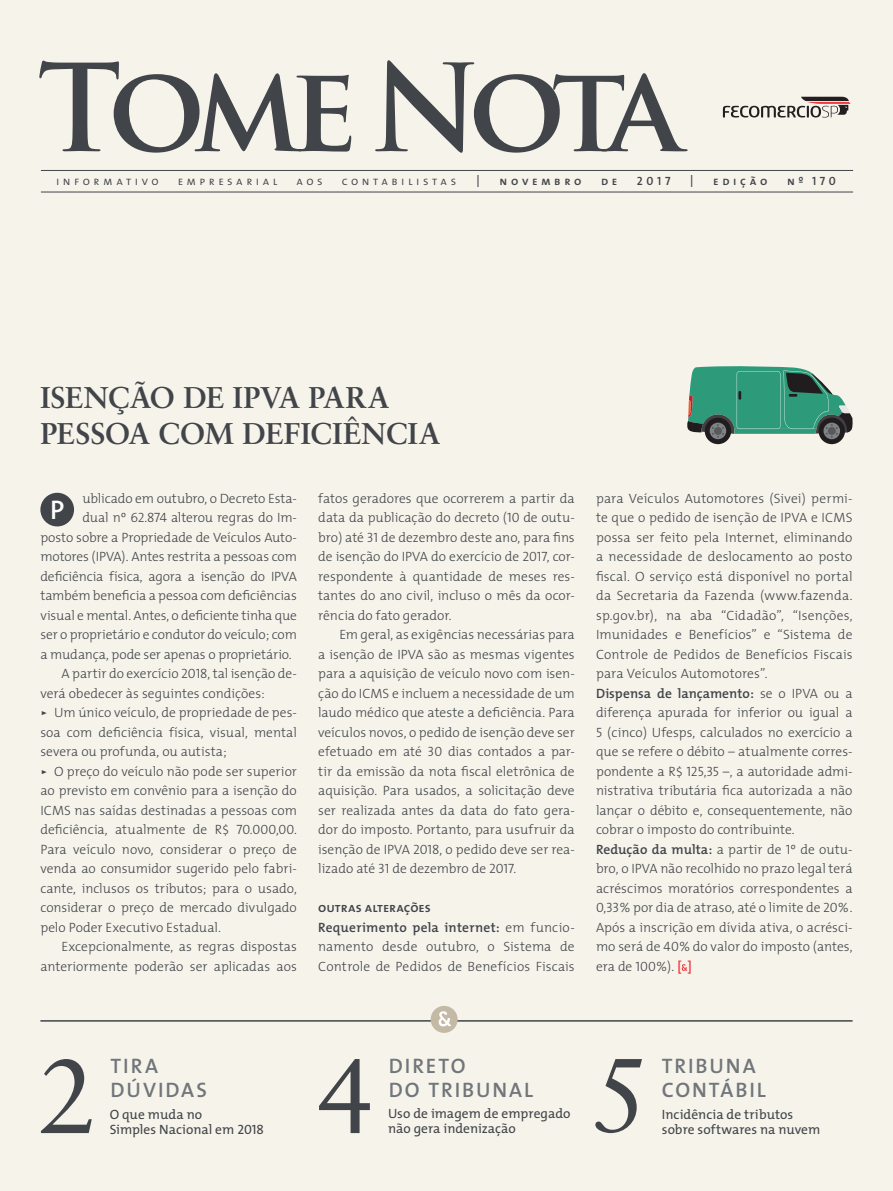
<style>
.page{position:relative;width:893px;height:1191px;background:#f6f3eb}
.page>*{position:absolute;margin:0;border:0;box-sizing:border-box;transform-origin:0 0}
.t1{font:105px "Sabon";color:#414549}
.t2{font:30px/36px "Sabon Bold Os F";color:#414549}
.t3{font:27px "The Mix Semi Bold Caps";color:#fff}
.t4{font:21px/24px "The Mix Semi Bold Caps";letter-spacing:.09em;color:#71767a}
.t5{font:300 13.5px/19.5px "The Mix";color:#414549;text-align:justify}
.t6{font:13.5px/15px "The Mix";color:#414549}
.t7{font:13.5px "The Mix Semi Bold Caps";color:#414549}
.t8{font:12px "The Mix Semi Light Caps";letter-spacing:.295em;color:#414549}
.t9{font:12px "The Mix Semi Bold Caps";letter-spacing:.3em;color:#414549}
.s1{font-weight:600}
.s2{font-family:"The Mix Light Caps";font-weight:400}
.s3{font-weight:600;color:#ee3a41}
.s4{font-family:"The Mix Caps"}
</style>
<div class="page">
<hr style="left:40px;top:1020px;width:813px;height:1px;background:#414549">
<svg style="left:39px;top:60px;width:649px;height:93px"></svg>
<div style="left:431px;top:1006px;width:27px;height:27px;background:#c3b9a4;border-radius:50%"></div>
<svg style="left:439px;top:1011px;width:12px;height:15px"></svg>
<hr style="left:41px;top:192px;width:812px;height:1px;background:#414549">
<hr style="left:41px;top:170px;width:812px;height:1px;background:#414549">
<div style="left:40px;top:493px;width:34px;height:33px;background:#414549;border-radius:50%"></div>
<svg style="left:723px;top:97px;width:128px;height:20px"></svg>
<svg style="left:682px;top:964px;width:5px;height:7px"></svg>
<svg style="left:705px;top:418px;width:26px;height:26px"></svg>
<svg style="left:818px;top:418px;width:27px;height:26px"></svg>
<svg style="left:687px;top:366px;width:166px;height:72px"></svg>
<p class="t8" style="left:56px;top:171px;width:104px">informativo</p>
<p class="t8" style="left:178px;top:171px;width:101px">empresarial</p>
<p class="t8" style="left:296px;top:171px;width:28px">aos</p>
<p class="t8" style="left:342px;top:171px;width:116px">contabilistas</p>
<p class="t9" style="left:476px;top:170px;width:5px">|</p>
<p class="t9" style="left:500px;top:171px;width:83px">novembro</p>
<p class="t9" style="left:601px;top:171px;width:18px">d e</p>
<p class="t9" style="left:637px;top:171px;width:35px">2017</p>
<p class="t9" style="left:690px;top:170px;width:5px">|</p>
<p class="t9" style="left:713px;top:171px;width:56px">edição</p>
<p class="t9" style="left:787px;top:171px;width:51px">nº 170</p>
<h2 class="t2" style="left:40px;top:379px;width:401px">ISENÇÃO DE IPVA PARA<br>PESSOA COM DEFICIÊNCIA</h2>
<h3 class="t3" style="left:50px;top:487px;width:16px">P</h3>
<p class="t5" style="left:596px;top:488px;width:258px;text-align:left">para Veículos Automotores (Sivei) permi&shy;te que o pedido de isenção de IPVA e ICMS possa ser feito pela Internet, eliminando a necessidade de deslocamento ao posto fiscal. O serviço está disponível no portal da Secretaria da Fazenda (www.fazenda. sp.gov.br), na aba “Cidadão”, “Isenções, Imunidades e Benefícios” e “Sistema de Controle de Pedidos de Benefícios Fiscais para Veículos Automotores”.<br><span class="s1">Dispensa de lançamento:</span> se o IPVA ou a diferença apurada for inferior ou igual a <span class="s2">5</span> (cinco) Ufesps, calculados no exercício a que se refere o débito – atualmente corres&shy;pondente a R$ <span class="s2">125</span>,<span class="s2">35</span> –, a autoridade admi&shy;nistrativa tributária fica autorizada a não lançar o débito e, consequentemente, não cobrar o imposto do contribuinte.<br><span class="s1">Redução da multa:</span> a partir de <span class="s2">1</span>º de outu&shy;bro, o IPVA não recolhido no prazo legal terá acréscimos moratórios correspondentes a <span class="s2">0</span>,<span class="s2">33</span>% por dia de atraso, até o limite de <span class="s2">20</span>%.<br>Após a inscrição em dívida ativa, o acrésci&shy;mo será de <span class="s2">40</span>% do valor do imposto (antes, era de <span class="s2">100</span>%). <span class="s3">[ ]</span></p>
<p class="t5" style="left:318px;top:488px;width:258px">fatos geradores que ocorrerem a partir da data da publicação do decreto (<span class="s2">10</span> de outu&shy;bro) até <span class="s2">31</span> de dezembro deste ano, para fins de isenção do IPVA do exercício de <span class="s2">2017</span>, cor&shy;respondente à quantidade de meses res&shy;tantes do ano civil, incluso o mês da ocor&shy;rência do fato gerador.</p>
<p class="t5" style="left:318px;top:624px;width:258px;text-indent:21px">Em geral, as exigências necessárias para a isenção de IPVA são as mesmas vigentes para a aquisição de veículo novo com isen&shy;ção do ICMS e incluem a necessidade de um laudo médico que ateste a deficiência. Para veículos novos, o pedido de isenção deve ser efetuado em até <span class="s2">30</span> dias contados a par&shy;tir da emissão da nota fiscal eletrônica de aquisição. Para usados, a solicitação deve ser realizada antes da data do fato gera&shy;dor do imposto. Portanto, para usufruir da isenção de IPVA <span class="s2">2018</span>, o pedido deve ser rea&shy;lizado até <span class="s2">31</span> de dezembro de <span class="s2">2017</span>.</p>
<p class="t7" style="left:318px;top:896px;width:114px">outras alterações</p>
<p class="t5" style="left:318px;top:917px;width:258px"><span class="s1">Requerimento pela internet:</span> em funcio&shy;namento desde outubro, o Sistema de Controle de Pedidos de Benefícios Fiscais</p>
<p class="t5" style="left:83px;top:488px;width:216px">ublicado em outubro, o Decreto Esta-</p>
<p class="t5" style="left:83px;top:507px;width:216px">dual nº <span class="s2">62</span>.<span class="s2">874</span> alterou regras do Im-</p>
<p class="t5" style="left:40px;top:527px;width:258px">posto sobre a Propriedade de Veículos Auto-</p>
<p class="t5" style="left:40px;top:546px;width:258px">motores (IPVA). Antes restrita a pessoas com</p>
<p class="t5" style="left:40px;top:566px;width:258px">deficiência física, agora a isenção do IPVA</p>
<p class="t5" style="left:40px;top:585px;width:258px">também beneficia a pessoa com deficiências</p>
<p class="t5" style="left:40px;top:605px;width:258px">visual e mental. Antes, o deficiente tinha que</p>
<p class="t5" style="left:40px;top:624px;width:258px">ser o proprietário e condutor do veículo; com</p>
<p class="t5" style="left:40px;top:644px;width:253px">a mudança, pode ser apenas o proprietário.</p>
<p class="t5" style="left:62px;top:663px;width:237px">A partir do exercício <span class="s2">2018</span>, tal isenção de-</p>
<p class="t5" style="left:40px;top:683px;width:226px">verá obedecer às seguintes condições:</p>
<p class="t5" style="left:40px;top:702px;width:258px"><span class="s2">&gt;</span> Um único veículo, de propriedade de pes-</p>
<p class="t5" style="left:40px;top:722px;width:258px">soa com deficiência física, visual, mental</p>
<p class="t5" style="left:40px;top:741px;width:188px">severa ou profunda, ou autista;</p>
<p class="t5" style="left:40px;top:761px;width:258px"><span class="s2">&gt;</span> O preço do veículo não pode ser superior</p>
<p class="t5" style="left:40px;top:780px;width:258px">ao previsto em convênio para a isenção do</p>
<p class="t5" style="left:40px;top:800px;width:258px">ICMS nas saídas destinadas a pessoas com</p>
<p class="t5" style="left:40px;top:819px;width:258px">deficiência, atualmente de R$ <span class="s2">70</span>.<span class="s2">000</span>,<span class="s2">00</span>.</p>
<p class="t5" style="left:40px;top:839px;width:258px">Para veículo novo, considerar o preço de</p>
<p class="t5" style="left:40px;top:858px;width:258px">venda ao consumidor sugerido pelo fabri-</p>
<p class="t5" style="left:40px;top:878px;width:258px">cante, inclusos os tributos; para o usado,</p>
<p class="t5" style="left:40px;top:897px;width:258px">considerar o preço de mercado divulgado</p>
<p class="t5" style="left:40px;top:917px;width:182px">pelo Poder Executivo Estadual.</p>
<p class="t5" style="left:62px;top:936px;width:237px">Excepcionalmente, as regras dispostas</p>
<p class="t5" style="left:40px;top:956px;width:258px">anteriormente poderão ser aplicadas aos</p>
<h1 class="t1" style="left:39px;top:1034px;width:60px">2</h1>
<h3 class="t4" style="left:111px;top:1053px;width:98px">TIRA<br>DÚVIDAS</h3>
<p class="t6" style="left:110px;top:1106px;width:156px">O que muda no<br>Simples Nacional em <span class="s4">2018</span></p>
<h1 class="t1" style="left:317px;top:1034px;width:60px">4</h1>
<h3 class="t4" style="left:389px;top:1053px;width:146px">DIRETO<br>DO TRIBUNAL</h3>
<p class="t6" style="left:388px;top:1105px;width:184px">Uso de imagem de empregado não gera indenização</p>
<h1 class="t1" style="left:591px;top:1032px;width:60px">5</h1>
<h3 class="t4" style="left:662px;top:1053px;width:106px">TRIBUNA<br>CONTÁBIL</h3>
<p class="t6" style="left:662px;top:1106px;width:160px">Incidência de tributos sobre softwares na nuvem</p>
</div>
